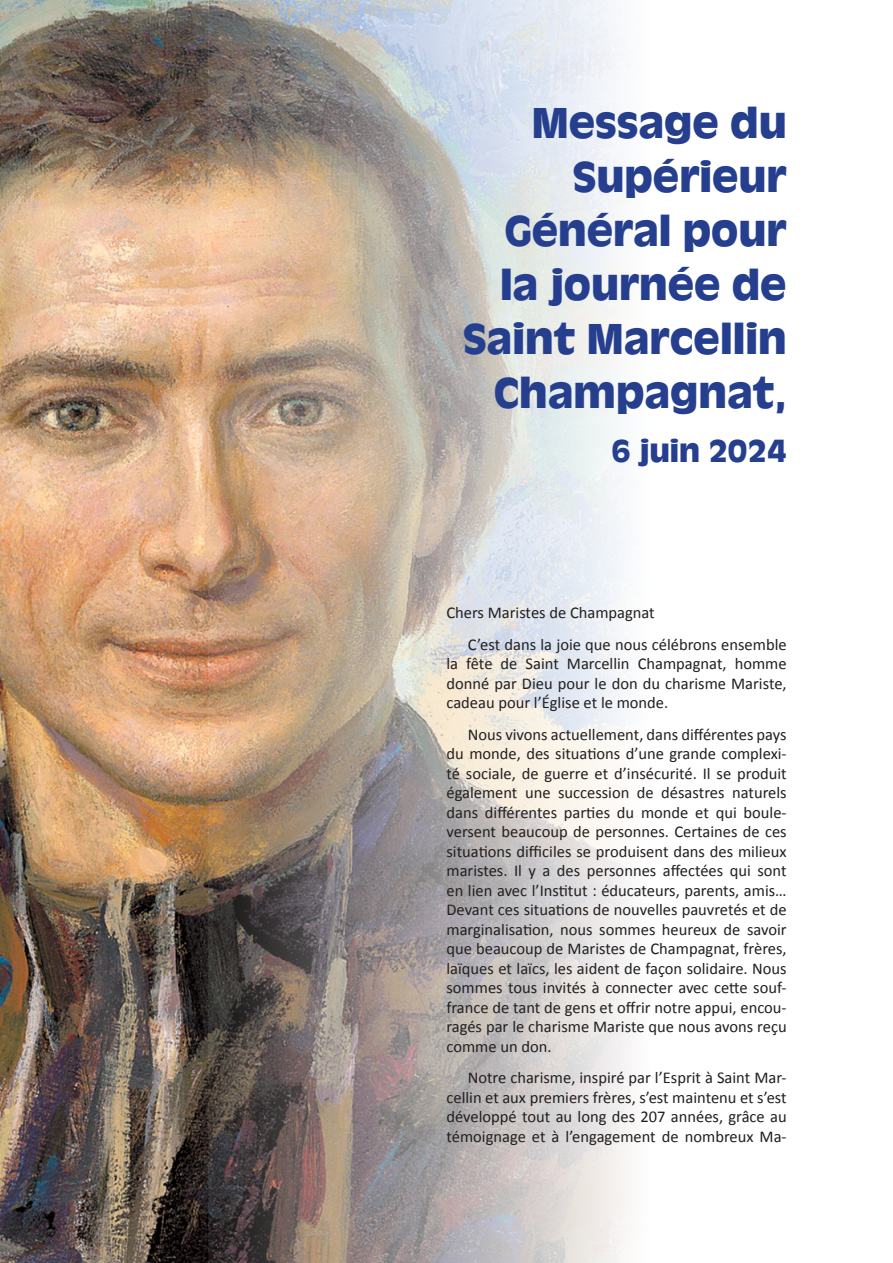
<style>
.page{position:relative;width:893px;height:1263px;background:#fff}
.page>*{position:absolute;margin:0;border:0;box-sizing:border-box;transform-origin:0 0}
.t1{font:700 45px/54px "Antique Oli";color:#253f8e;text-align:right}
.t2{font:700 33px "Antique Oli";color:#253f8e}
.t3{font:16.5px/19.5px "Calibri";color:#231f20;text-align:justify}
</style>
<div class="page">
<img style="left:0;top:0;width:208px;height:1263px">
<img style="left:208px;top:0;width:423px;height:1263px">
<p class="t1" style="left:463px;top:96px;width:325px">Message du<br>Supérieur<br>Général pour la journée de<br>Saint Marcellin<br>Champagnat,</p>
<p class="t2" style="left:611px;top:432px;width:177px">6 juin 2024</p>
<p class="t3" style="left:446px;top:603px;width:210px">Chers Maristes de Champagnat</p>
<p class="t3" style="left:446px;top:634px;width:342px;text-indent:21px">C’est dans la joie que nous célébrons ensemble la fête de Saint Marcellin Champagnat, homme donné par Dieu pour le don du charisme Mariste, cadeau pour l’Église et le monde.</p>
<p class="t3" style="left:446px;top:724px;width:342px;text-indent:21px">Nous vivons actuellement, dans différentes pays du monde, des situations d’une grande complexi&shy;té sociale, de guerre et d’insécurité. Il se produit également une succession de désastres naturels dans différentes parties du monde et qui boule&shy;versent beaucoup de personnes. Certaines de ces situations difficiles se produisent dans des milieux maristes. Il y a des personnes affectées qui sont en lien avec l’Institut : éducateurs, parents, amis… Devant ces situations de nouvelles pauvretés et de marginalisation, nous sommes heureux de savoir que beaucoup de Maristes de Champagnat, frères, laïques et laïcs, les aident de façon solidaire. Nous sommes tous invités à connecter avec cette souf&shy;france de tant de gens et offrir notre appui, encou&shy;ragés par le charisme Mariste que nous avons reçu comme un don.</p>
<p class="t3" style="left:446px;top:1068px;width:342px;text-indent:21px">Notre charisme, inspiré par l’Esprit à Saint Mar&shy;cellin et aux premiers frères, s’est maintenu et s’est développé tout au long des 207 années, grâce au témoignage et à l’engagement de nombreux Ma-</p>
</div>
